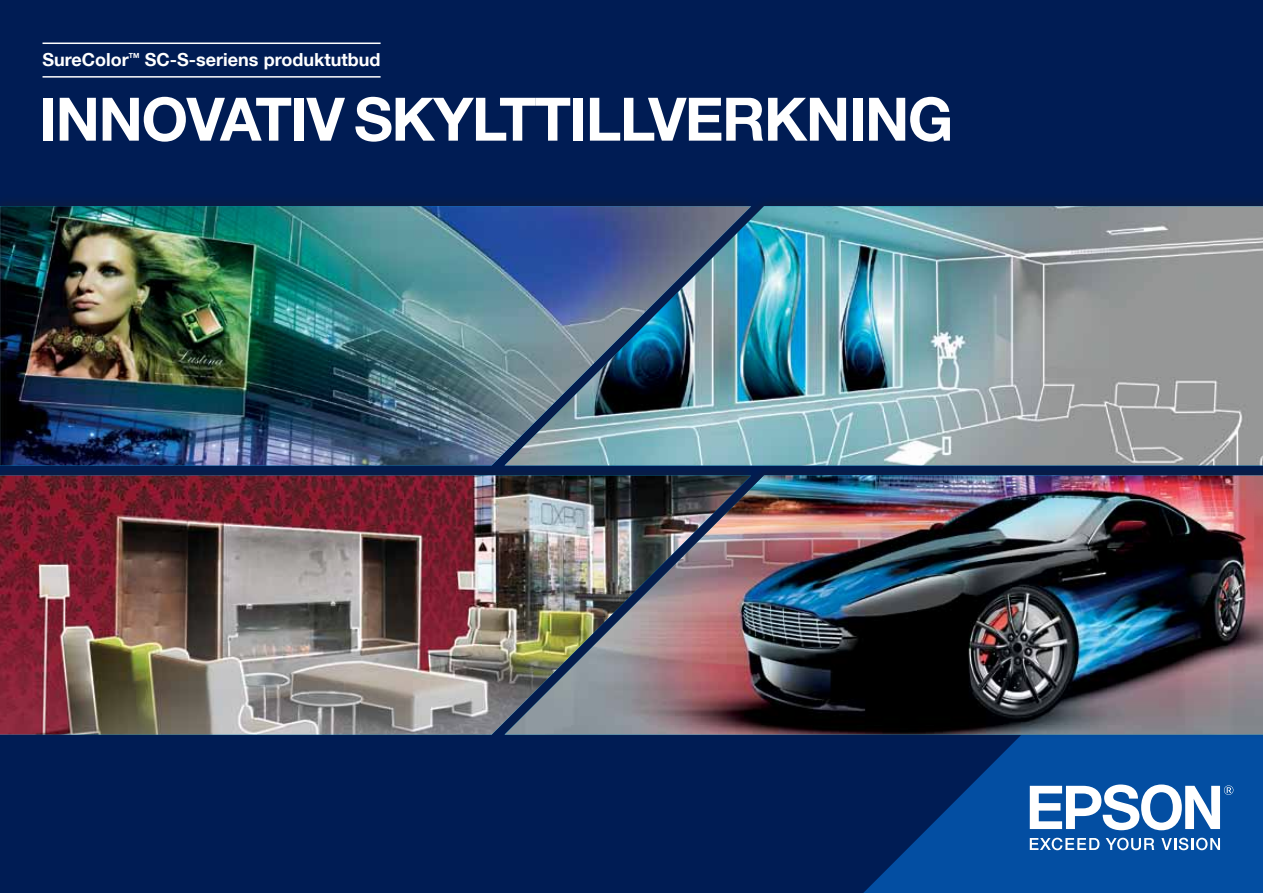
<style>
.page{position:relative;width:1263px;height:893px;background:#001c54}
.page>*{position:absolute;margin:0;border:0;box-sizing:border-box;transform-origin:0 0}
.t1{font:700 60px "Helvetica Neue LT Com";letter-spacing:-.025em;color:#fff}
.t2{font:700 18px "Helvetica Neue LT Com";color:#fff}
.t3{font:700 7.05px "Helvetica Neue LT Com";color:#fff}
</style>
<div class="page">
<svg style="left:863px;top:739px;width:400px;height:154px;fill:#034ea2"></svg>
<svg style="left:1030px;top:838px;width:69px;height:12px"></svg>
<svg style="left:1106px;top:838px;width:48px;height:12px"></svg>
<svg style="left:1161px;top:838px;width:59px;height:12px"></svg>
<svg style="left:1030px;top:784px;width:203px;height:46px;background:#80a6d0"></svg>
<div style="left:0;top:194px;width:1263px;height:276px;background:#041c4d"></div>
<img style="left:0;top:206px;width:504px;height:257px">
<img style="left:504px;top:206px;width:759px;height:257px">
<div style="left:0;top:463px;width:1263px;height:276px;background:#231f20;opacity:.35"></div>
<img style="left:0;top:475px;width:504px;height:260px">
<img style="left:504px;top:475px;width:759px;height:260px">
<hr style="left:43px;top:43px;width:338px;height:1px;background:#fff">
<hr style="left:43px;top:76px;width:338px;height:2px;background:#fff">
<p class="t2" style="left:43px;top:49px;width:88px">SureColor</p>
<p class="t3" style="left:129px;top:51px;width:12px">TM</p>
<p class="t2" style="left:145px;top:49px;width:237px">SC-S-seriens produktutbud</p>
<h1 class="t1" style="left:39px;top:81px;width:915px">INNOVATIV SKYLTTILLVERKNING</h1>
</div>
